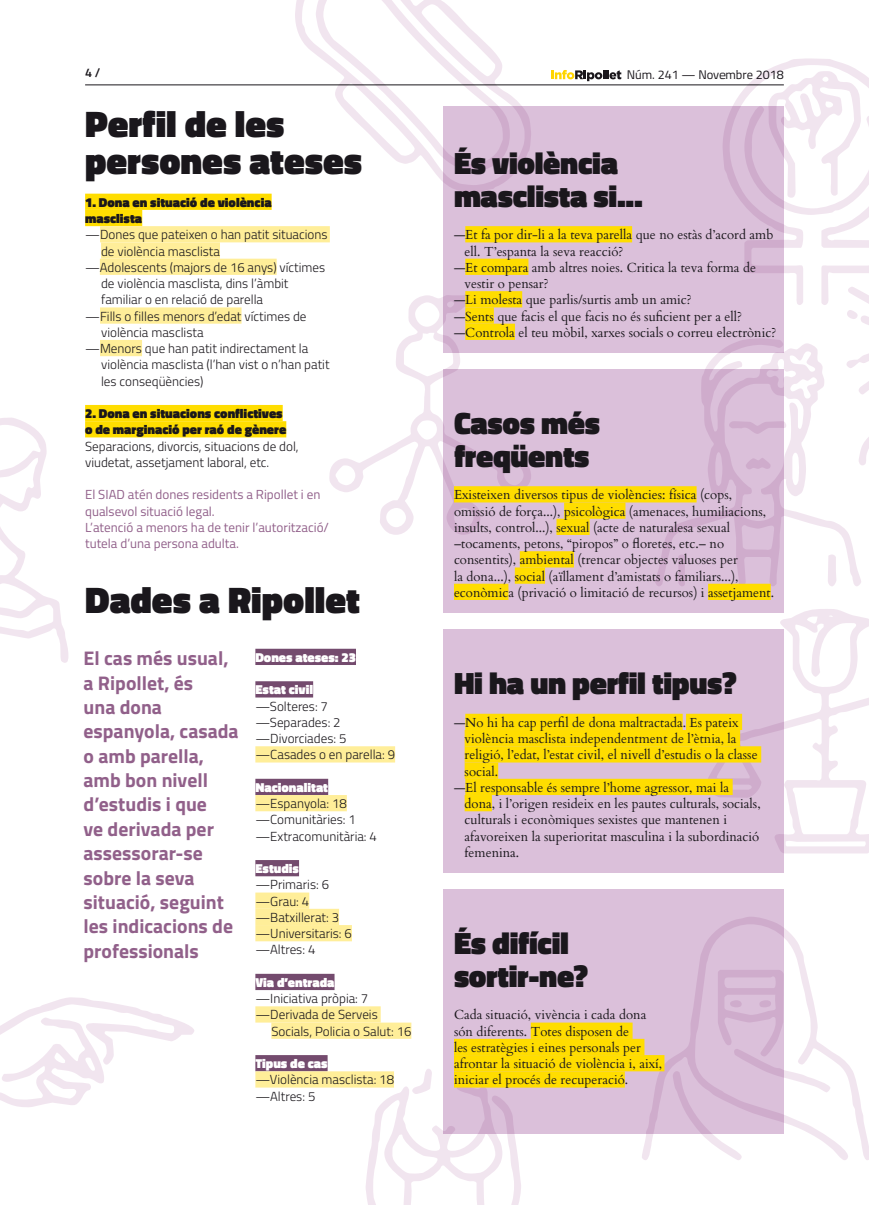
<style>
.page{position:relative;width:869px;height:1205px;background:#fff}
.page>*{position:absolute;margin:0;border:0;box-sizing:border-box;transform-origin:0 0}
.t1{font:900 37.5px/37.5px "Titillium";color:#1a171c}
.t2{font:900 31.25px/32.5px "Titillium";letter-spacing:-.01em;color:#1a171c}
.t3{font:700 19.75px/24.4px "Titillium";color:#91608a}
.t4{font:13.12px/16.2px "Cardo";color:#1a171c}
.t5{font:300 13.12px/16.2px "Titillium";color:#1a171c}
.t6{font:13.12px/16.2px "Titillium";color:#91608a}
.t7{font:900 13.12px/16.2px "Titillium";color:#1a171c}
.t8{font:900 13.12px "Titillium";color:#fff}
.t9{font:12.5px "Titillium";color:#1a171c}
.t10{font:600 12.5px "Titillium";color:#1a171c}
</style>
<div class="page">
<hr style="left:85px;top:84px;width:698px;height:1px;background:#1a171c">
<svg style="left:551px;top:70px;width:70px;height:11px"></svg>
<div style="left:443px;top:106px;width:340px;height:247px;background:#dbc0da"></div>
<div style="left:443px;top:369px;width:340px;height:244px;background:#dbc0da"></div>
<div style="left:443px;top:629px;width:340px;height:244px;background:#dbc0da"></div>
<div style="left:443px;top:889px;width:340px;height:245px;background:#dbc0da"></div>
<svg style="left:654px;top:350px;width:206px;height:236px"></svg>
<svg style="left:0;top:417px;width:69px;height:246px"></svg>
<svg style="left:641px;top:916px;width:227px;height:244px"></svg>
<svg style="left:329px;top:294px;width:202px;height:241px"></svg>
<svg style="left:295px;top:0;width:236px;height:193px"></svg>
<svg style="left:722px;top:58px;width:146px;height:407px"></svg>
<svg style="left:365px;top:1069px;width:156px;height:136px"></svg>
<svg style="left:0;top:997px;width:194px;height:110px"></svg>
<svg style="left:706px;top:608px;width:162px;height:245px"></svg>
<div style="left:465px;top:226px;width:166px;height:16px;background:#fd0"></div>
<div style="left:465px;top:259px;width:63px;height:16px;background:#fd0"></div>
<div style="left:465px;top:291px;width:57px;height:16px;background:#fd0"></div>
<div style="left:465px;top:307px;width:28px;height:17px;background:#fd0"></div>
<div style="left:465px;top:324px;width:49px;height:16px;background:#fd0"></div>
<div style="left:454px;top:486px;width:242px;height:16px;background:#fd0"></div>
<div style="left:564px;top:502px;width:61px;height:17px;background:#fd0"></div>
<div style="left:556px;top:519px;width:33px;height:16px;background:#fd0"></div>
<div style="left:519px;top:551px;width:54px;height:16px;background:#fd0"></div>
<div style="left:514px;top:567px;width:30px;height:17px;background:#fd0"></div>
<div style="left:454px;top:584px;width:54px;height:16px;background:#fd0"></div>
<div style="left:707px;top:584px;width:63px;height:16px;background:#fd0"></div>
<div style="left:465px;top:714px;width:217px;height:16px;background:#fd0"></div>
<div style="left:685px;top:714px;width:56px;height:16px;background:#fd0"></div>
<div style="left:464px;top:730px;width:275px;height:16px;background:#fd0"></div>
<div style="left:464px;top:746px;width:296px;height:16px;background:#fd0"></div>
<div style="left:464px;top:762px;width:34px;height:17px;background:#fd0"></div>
<div style="left:465px;top:779px;width:267px;height:16px;background:#fd0"></div>
<div style="left:464px;top:795px;width:27px;height:16px;background:#fd0"></div>
<div style="left:530px;top:1022px;width:102px;height:17px;background:#fd0"></div>
<div style="left:454px;top:1039px;width:190px;height:16px;background:#fd0"></div>
<div style="left:454px;top:1055px;width:210px;height:16px;background:#fd0"></div>
<div style="left:454px;top:1071px;width:170px;height:16px;background:#fd0"></div>
<div style="left:85px;top:194px;width:186px;height:16px;background:#fd0"></div>
<div style="left:85px;top:210px;width:57px;height:16px;background:#fd0"></div>
<div style="left:100px;top:226px;width:230px;height:16px;background:#fe9"></div>
<div style="left:101px;top:242px;width:119px;height:17px;background:#fe9"></div>
<div style="left:100px;top:259px;width:176px;height:16px;background:#fe9"></div>
<div style="left:100px;top:307px;width:141px;height:17px;background:#fe9"></div>
<div style="left:100px;top:340px;width:42px;height:16px;background:#fe9"></div>
<div style="left:85px;top:405px;width:197px;height:16px;background:#fd0"></div>
<div style="left:85px;top:421px;width:201px;height:16px;background:#fd0"></div>
<div style="left:255px;top:649px;width:101px;height:16px;background:#744b6e"></div>
<div style="left:255px;top:681px;width:58px;height:16px;background:#744b6e"></div>
<div style="left:255px;top:746px;width:140px;height:16px;background:#fe9"></div>
<div style="left:255px;top:779px;width:73px;height:16px;background:#744b6e"></div>
<div style="left:255px;top:795px;width:92px;height:16px;background:#fe9"></div>
<div style="left:255px;top:860px;width:44px;height:16px;background:#744b6e"></div>
<div style="left:255px;top:892px;width:54px;height:17px;background:#fe9"></div>
<div style="left:255px;top:909px;width:84px;height:16px;background:#fe9"></div>
<div style="left:255px;top:925px;width:97px;height:16px;background:#fe9"></div>
<div style="left:255px;top:974px;width:79px;height:16px;background:#744b6e"></div>
<div style="left:255px;top:1006px;width:125px;height:16px;background:#fe9"></div>
<div style="left:271px;top:1022px;width:140px;height:17px;background:#fe9"></div>
<div style="left:255px;top:1055px;width:72px;height:16px;background:#744b6e"></div>
<div style="left:255px;top:1071px;width:139px;height:16px;background:#fe9"></div>
<p class="t10" style="left:85px;top:64px;width:17px">4 /</p>
<p class="t9" style="left:626px;top:66px;width:159px">Núm. 241 — Novembre 2018</p>
<h1 class="t1" style="left:85px;top:105px;width:278px">Perfil de les persones ateses</h1>
<p class="t7" style="left:85px;top:194px;width:188px">1. Dona en situació de violència masclista</p>
<p class="t5" style="left:85px;top:226px;width:244px">—Dones que pateixen o han patit situacions</p>
<p class="t5" style="left:101px;top:242px;width:120px">de violència masclista</p>
<p class="t5" style="left:85px;top:258px;width:241px">—Adolescents (majors de 16 anys) víctimes</p>
<p class="t5" style="left:101px;top:275px;width:189px">de violència masclista, dins l’àmbit</p>
<p class="t5" style="left:101px;top:291px;width:163px">familiar o en relació de parella</p>
<p class="t5" style="left:85px;top:307px;width:223px">—Fills o filles menors d’edat víctimes de</p>
<p class="t5" style="left:101px;top:323px;width:104px">violència masclista</p>
<p class="t5" style="left:85px;top:340px;width:225px">—Menors que han patit indirectament la</p>
<p class="t5" style="left:101px;top:356px;width:230px">violència masclista (l’han vist o n’han patit</p>
<p class="t5" style="left:101px;top:372px;width:104px">les conseqüències)</p>
<p class="t7" style="left:85px;top:405px;width:202px">2. Dona en situacions conflictives o de marginació per raó de gènere</p>
<p class="t5" style="left:85px;top:437px;width:215px">Separacions, divorcis, situacions de dol, viudetat, assetjament laboral, etc.</p>
<p class="t6" style="left:85px;top:486px;width:245px">El SIAD atén dones residents a Ripollet i en qualsevol situació legal.<br>L’atenció a menors ha de tenir l’autorització/ tutela d’una persona adulta.</p>
<h1 class="t1" style="left:85px;top:581px;width:276px">Dades a Ripollet</h1>
<p class="t8" style="left:255px;top:648px;width:102px">Dones ateses: 23</p>
<p class="t8" style="left:255px;top:680px;width:59px">Estat civil</p>
<p class="t5" style="left:255px;top:697px;width:141px">—Solteres: 7 —Separades: 2 —Divorciades: 5 —Casades o en parella: 9</p>
<p class="t8" style="left:255px;top:778px;width:74px">Nacionalitat</p>
<p class="t5" style="left:255px;top:795px;width:123px">—Espanyola: 18 —Comunitàries: 1 —Extracomunitària: 4</p>
<p class="t8" style="left:255px;top:859px;width:45px">Estudis</p>
<p class="t5" style="left:255px;top:876px;width:98px">—Primaris: 6 —Grau: 4 —Batxillerat: 3 —Universitaris: 6 —Altres: 4</p>
<p class="t8" style="left:255px;top:973px;width:81px">Via d’entrada</p>
<p class="t5" style="left:255px;top:990px;width:114px">—Iniciativa pròpia: 7</p>
<p class="t5" style="left:255px;top:1006px;width:124px">—Derivada de Serveis</p>
<p class="t5" style="left:271px;top:1022px;width:141px">Socials, Policia o Salut: 16</p>
<p class="t8" style="left:255px;top:1054px;width:74px">Tipus de cas</p>
<p class="t5" style="left:255px;top:1071px;width:140px">—Violència masclista: 18 —Altres: 5</p>
<h3 class="t3" style="left:83px;top:645px;width:156px">El cas més usual, a Ripollet, és<br>una dona espanyola, casada o amb parella, amb bon nivell d’estudis i que<br>ve derivada per assessorar-se sobre la seva situació, seguint les indicacions de professionals</h3>
<h2 class="t2" style="left:454px;top:147px;width:190px">És violència masclista si...</h2>
<p class="t4" style="left:454px;top:226px;width:321px">—Et fa por dir-li a la teva parella que no estàs d’acord amb</p>
<p class="t4" style="left:464px;top:242px;width:160px">ell. T’espanta la seva reacció?</p>
<p class="t4" style="left:454px;top:259px;width:303px">—Et compara amb altres noies. Critica la teva forma de</p>
<p class="t4" style="left:464px;top:275px;width:86px">vestir o pensar?</p>
<p class="t4" style="left:454px;top:291px;width:239px">—Li molesta que parlis/surtis amb un amic?</p>
<p class="t4" style="left:454px;top:307px;width:289px">—Sents que facis el que facis no és suficient per a ell?</p>
<p class="t4" style="left:454px;top:324px;width:324px">—Controla el teu mòbil, xarxes socials o correu electrònic?</p>
<h2 class="t2" style="left:454px;top:407px;width:147px">Casos més freqüents</h2>
<p class="t4" style="left:454px;top:486px;width:321px">Existeixen diversos tipus de violències: física (cops, omissió de força...), psicològica (amenaces, humiliacions, insults, control...), sexual (acte de naturalesa sexual –tocaments, petons, “piropos” o floretes, etc.– no consentits), ambiental (trencar objectes valuoses per<br>la dona...), social (aïllament d’amistats o familiars...), econòmica (privació o limitació de recursos) i assetjament.</p>
<h2 class="t2" style="left:454px;top:667px;width:284px">Hi ha un perfil tipus?</h2>
<p class="t4" style="left:454px;top:714px;width:286px">—No hi ha cap perfil de dona maltractada. Es pateix</p>
<p class="t4" style="left:464px;top:730px;width:273px">violència masclista independentment de l’ètnia, la</p>
<p class="t4" style="left:464px;top:746px;width:294px">religió, l’edat, l’estat civil, el nivell d’estudis o la classe</p>
<p class="t4" style="left:464px;top:762px;width:35px">social.</p>
<p class="t4" style="left:454px;top:779px;width:276px">—El responsable és sempre l’home agressor, mai la</p>
<p class="t4" style="left:464px;top:795px;width:297px">dona, i l’origen resideix en les pautes culturals, socials,</p>
<p class="t4" style="left:464px;top:811px;width:264px">culturals i econòmiques sexistes que mantenen i</p>
<p class="t4" style="left:464px;top:827px;width:296px">afavoreixen la superioritat masculina i la subordinació</p>
<p class="t4" style="left:464px;top:843px;width:56px">femenina.</p>
<h2 class="t2" style="left:454px;top:927px;width:136px">És difícil sortir-ne?</h2>
<p class="t4" style="left:454px;top:1006px;width:210px">Cada situació, vivència i cada dona són diferents. Totes disposen de<br>les estratègies i eines personals per afrontar la situació de violència i, així, iniciar el procés de recuperació.</p>
</div>
